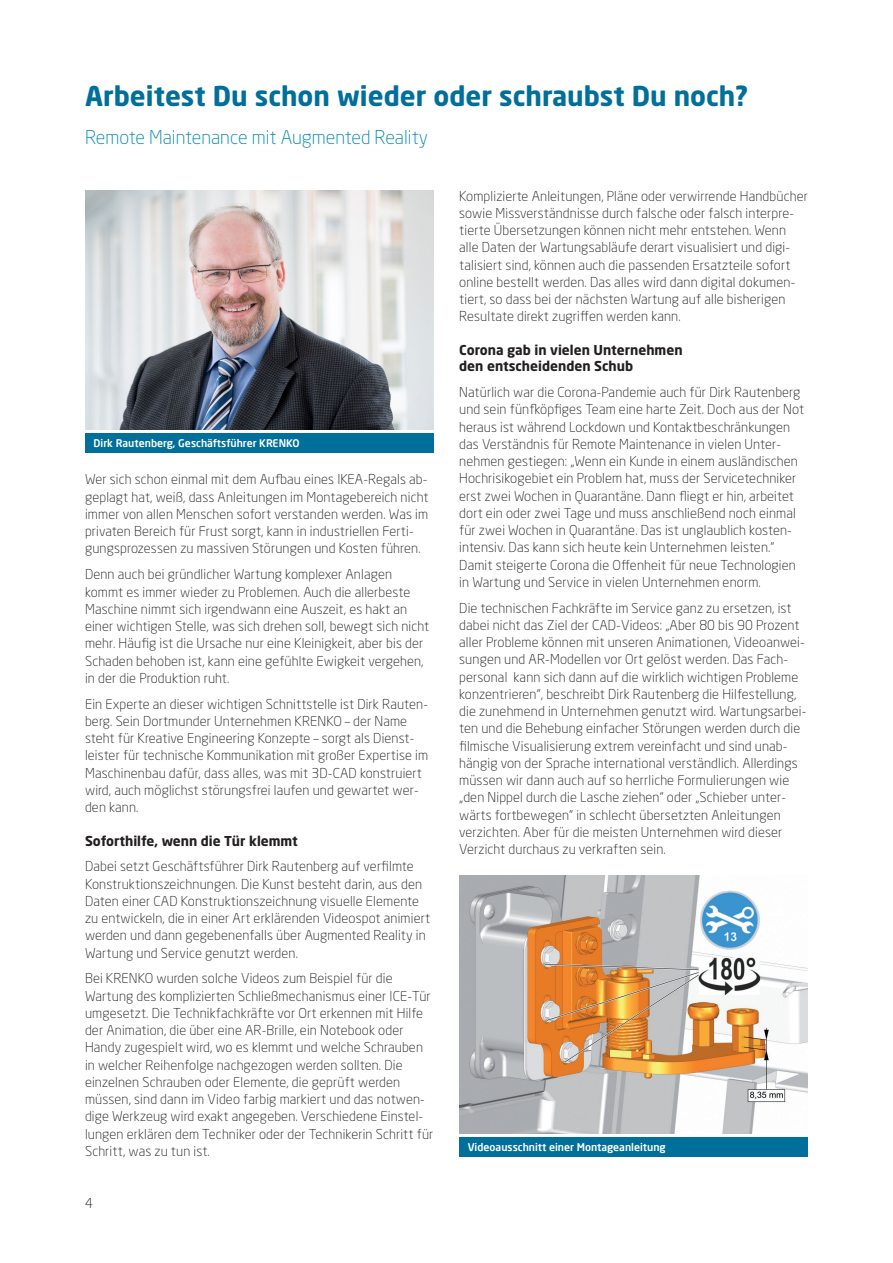
<style>
.page{position:relative;width:893px;height:1263px;background:#fff}
.page>*{position:absolute;margin:0;border:0;box-sizing:border-box;transform-origin:0 0}
.Subhead{font:700 27px "Neo Sans Std";color:#006f9a}
.Subhead-2{font:300 18.75px "Neo Sans Std";color:#0189b0}
.Grundschrift_9_11_5{font:300 13.5px/17.2px "Neo Sans Std";letter-spacing:.01em;color:#231f20}
.Grundschrift_9_11_5-2{font:700 13.5px/16.5px "Neo Sans Std";color:#231f20}
.t1{font:500 10.5px "Neo Sans Pro";color:#fff}
</style>
<div class="page">
<div style="left:85px;top:434px;width:349px;height:19px;background:#006f9a"></div>
<div style="left:459px;top:1137px;width:349px;height:20px;background:#006f9a"></div>
<img style="left:85px;top:190px;width:349px;height:239px">
<img style="left:459px;top:875px;width:349px;height:258px">
<p class="Subhead" style="left:85px;top:78px;width:665px">Arbeitest Du schon wieder oder schraubst Du noch?</p>
<p class="Subhead-2" style="left:85px;top:126px;width:344px">Remote Maintenance mit Augmented Reality</p>
<p class="t1" style="left:94px;top:436px;width:207px">Dirk Rautenberg, Geschäftsführer KRENKO</p>
<p class="Grundschrift_9_11_5" style="left:85px;top:471px;width:345px">Wer sich schon einmal mit dem Aufbau eines IKEA-Regals ab&shy;geplagt hat, weiß, dass Anleitungen im Montagebereich nicht immer von allen Menschen sofort verstanden werden. Was im privaten Bereich für Frust sorgt, kann in industriellen Ferti&shy;gungsprozessen zu massiven Störungen und Kosten führen.</p>
<p class="Grundschrift_9_11_5" style="left:85px;top:566px;width:346px">Denn auch bei gründlicher Wartung komplexer Anlagen kommt es immer wieder zu Problemen. Auch die allerbeste Maschine nimmt sich irgendwann eine Auszeit, es hakt an einer wichtigen Stelle, was sich drehen soll, bewegt sich nicht mehr. Häufig ist die Ursache nur eine Kleinigkeit, aber bis der Schaden behoben ist, kann eine gefühlte Ewigkeit vergehen, in der die Produktion ruht.</p>
<p class="Grundschrift_9_11_5" style="left:85px;top:695px;width:345px">Ein Experte an dieser wichtigen Schnittstelle ist Dirk Rauten&shy;berg. Sein Dortmunder Unternehmen KRENKO – der Name steht für Kreative Engineering Konzepte – sorgt als Dienst&shy;leister für technische Kommunikation mit großer Expertise im Maschinenbau dafür, dass alles, was mit 3D-CAD konstruiert wird, auch möglichst störungsfrei laufen und gewartet wer&shy;den kann.</p>
<p class="Grundschrift_9_11_5-2" style="left:85px;top:832px;width:214px">Soforthilfe, wenn die Tür klemmt</p>
<p class="Grundschrift_9_11_5" style="left:85px;top:858px;width:347px">Dabei setzt Geschäftsführer Dirk Rautenberg auf verfilmte Konstruktionszeichnungen. Die Kunst besteht darin, aus den Daten einer CAD Konstruktionszeichnung visuelle Elemente zu entwickeln, die in einer Art erklärenden Videospot animiert werden und dann gegebenenfalls über Augmented Reality in Wartung und Service genutzt werden.</p>
<p class="Grundschrift_9_11_5" style="left:85px;top:970px;width:350px">Bei KRENKO wurden solche Videos zum Beispiel für die Wartung des komplizierten Schließmechanismus einer ICE-Tür umgesetzt. Die Technikfachkräfte vor Ort erkennen mit Hilfe der Animation, die über eine AR-Brille, ein Notebook oder Handy zugespielt wird, wo es klemmt und welche Schrauben in welcher Reihenfolge nachgezogen werden sollten. Die einzelnen Schrauben oder Elemente, die geprüft werden müssen, sind dann im Video farbig markiert und das notwen&shy;dige Werkzeug wird exakt angegeben. Verschiedene Einstel&shy;lungen erklären dem Techniker oder der Technikerin Schritt für Schritt, was zu tun ist.</p>
<p class="Grundschrift_9_11_5" style="left:85px;top:1194px;width:9px">4</p>
<p class="Grundschrift_9_11_5" style="left:459px;top:187px;width:350px">Komplizierte Anleitungen, Pläne oder verwirrende Handbücher sowie Missverständnisse durch falsche oder falsch interpre&shy;tierte Übersetzungen können nicht mehr entstehen. Wenn alle Daten der Wartungsabläufe derart visualisiert und digi&shy;talisiert sind, können auch die passenden Ersatzteile sofort online bestellt werden. Das alles wird dann digital dokumen&shy;tiert, so dass bei der nächsten Wartung auf alle bisherigen Resultate direkt zugriffen werden kann.</p>
<p class="Grundschrift_9_11_5-2" style="left:459px;top:341px;width:225px">Corona gab in vielen Unternehmen den entscheidenden Schub</p>
<p class="Grundschrift_9_11_5" style="left:459px;top:383px;width:346px">Natürlich war die Corona-Pandemie auch für Dirk Rautenberg und sein fünfköpfiges Team eine harte Zeit. Doch aus der Not heraus ist während Lockdown und Kontaktbeschränkungen das Verständnis für Remote Maintenance in vielen Unter&shy;nehmen gestiegen: „Wenn ein Kunde in einem ausländischen Hochrisikogebiet ein Problem hat, muss der Servicetechniker erst zwei Wochen in Quarantäne. Dann fliegt er hin, arbeitet dort ein oder zwei Tage und muss anschließend noch einmal für zwei Wochen in Quarantäne. Das ist unglaublich kosten&shy;intensiv. Das kann sich heute kein Unternehmen leisten.“ Damit steigerte Corona die Offenheit für neue Technologien in Wartung und Service in vielen Unternehmen enorm.</p>
<p class="Grundschrift_9_11_5" style="left:459px;top:599px;width:349px">Die technischen Fachkräfte im Service ganz zu ersetzen, ist dabei nicht das Ziel der CAD-Videos: „Aber 80 bis 90 Prozent aller Probleme können mit unseren Animationen, Videoanwei&shy;sungen und AR-Modellen vor Ort gelöst werden. Das Fach&shy;personal kann sich dann auf die wirklich wichtigen Probleme konzentrieren“, beschreibt Dirk Rautenberg die Hilfestellung, die zunehmend in Unternehmen genutzt wird. Wartungsarbei&shy;ten und die Behebung einfacher Störungen werden durch die filmische Visualisierung extrem vereinfacht und sind unab&shy;hängig von der Sprache international verständlich. Allerdings müssen wir dann auch auf so herrliche Formulierungen wie „den Nippel durch die Lasche ziehen“ oder „Schieber unter&shy;wärts fortbewegen“ in schlecht übersetzten Anleitungen verzichten. Aber für die meisten Unternehmen wird dieser Verzicht durchaus zu verkraften sein.</p>
<p class="t1" style="left:468px;top:1140px;width:199px">Videoausschnitt einer Montageanleitung</p>
</div>
